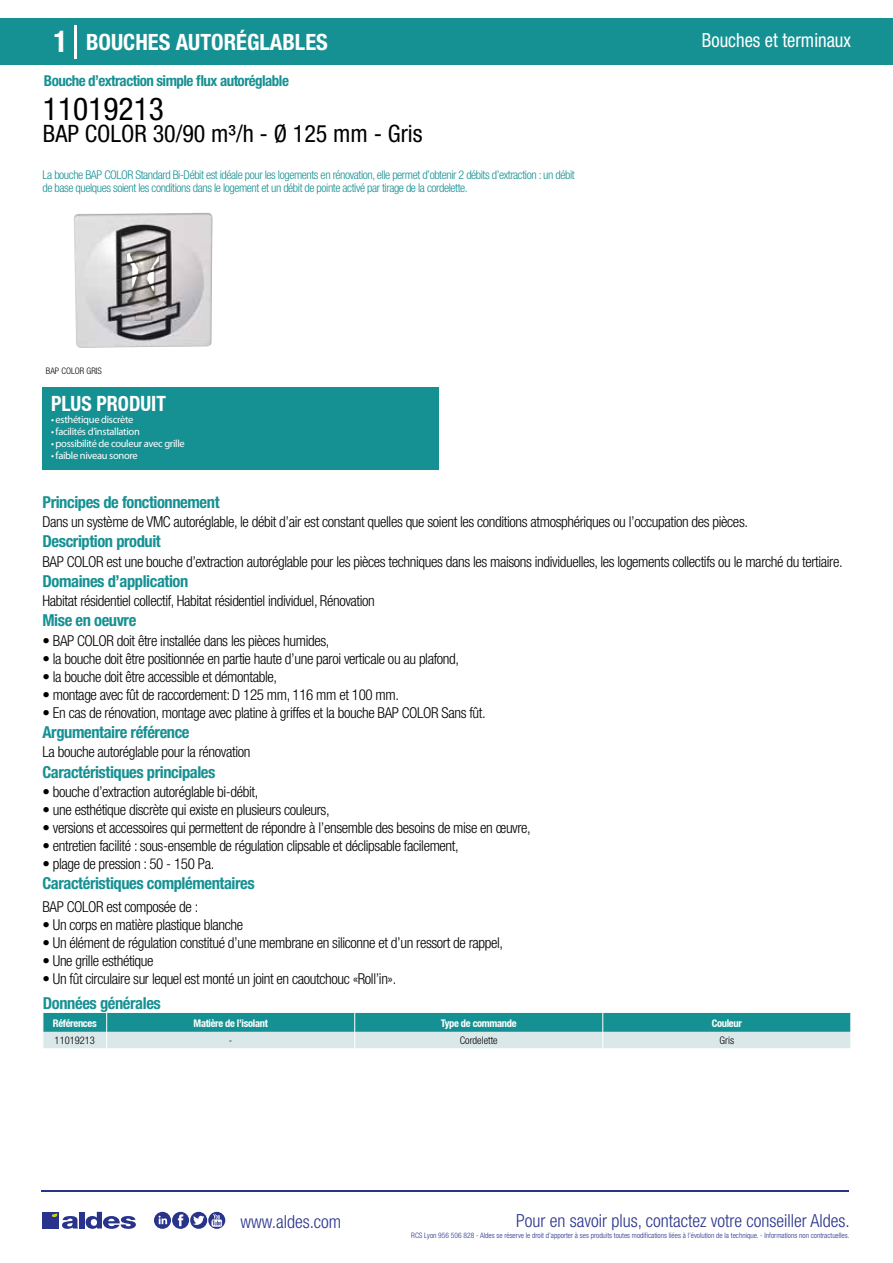
<style>
.page{position:relative;width:893px;height:1263px;background:#fff}
.page>*{position:absolute;margin:0;border:0;box-sizing:border-box;transform-origin:0 0}
.t1{font:condensed 31.5px "Helvetica Neue LT Std";color:#000}
.t2{font:condensed 24px "Helvetica Neue LT Std";color:#000}
.t3{font:700 condensed 22.5px "Helvetica Neue LT Std";color:#fff}
.t4{font:700 condensed 21px "Helvetica Neue";color:#fff;scale:.95 1}
.t5{font:condensed 19.5px "Helvetica Neue LT Std";color:#fff;scale:.95 1}
.t6{font:300 condensed 18px "Helvetica Neue";color:#28348b}
.t7{font:700 condensed 16.5px "Helvetica Neue LT Std";letter-spacing:-.025em;color:#169193}
.t8{font:300 condensed 15px "Helvetica Neue LT Std";letter-spacing:-.025em;color:#000}
.t9{font:700 condensed 15px "Helvetica Neue LT Std";letter-spacing:-.035em;color:#169193}
.t10{font:300 condensed 12px/13.5px "Helvetica Neue LT Std";letter-spacing:-.035em;color:#169193}
.t11{font:10.5px "Myriad Pro";letter-spacing:-.03em;color:#fff}
.t12{font:700 condensed 10.5px "Helvetica Neue";letter-spacing:-.03em;color:#fff}
.t13{font:300 condensed 10.5px "Helvetica Neue";color:#000}
.t14{font:300 condensed 9px "Helvetica Neue";color:#000}
.t15{font:300 condensed 7.5px "Helvetica Neue";color:#28348b}
.s1{font-size:30px}
</style>
<div class="page">
<div style="left:0;top:18px;width:893px;height:46px;background:#169193"></div>
<div style="left:43px;top:387px;width:396px;height:83px;background:#169193"></div>
<hr style="left:74px;top:25px;width:2px;height:33px;background:#fff">
<svg style="left:74px;top:212px;width:139px;height:136px;background:#bbb9ba"></svg>
<svg style="left:43px;top:1013px;width:808px;height:35px;background:#72b9bb"></svg>
<hr style="left:41px;top:1190px;width:808px;height:1px;background:#28348b">
<svg style="left:154px;top:1212px;width:71px;height:17px"></svg>
<div style="left:42px;top:1212px;width:17px;height:16px;background:#28348b"></div>
<div style="left:79px;top:1212px;width:5px;height:16px;background:#28348b"></div>
<svg style="left:86px;top:1212px;width:50px;height:17px"></svg>
<svg style="left:52px;top:1213px;width:26px;height:16px"></svg>
<h3 class="t3" style="left:54px;top:28px;width:276px"><span class="s1">1</span> BOUCHES AUTORÉGLABLES</h3>
<h3 class="t5" style="left:702px;top:29px;width:158px">Bouches et terminaux</h3>
<p class="t9" style="left:44px;top:71px;width:247px">Bouche d’extraction simple flux autoréglable</p>
<h1 class="t1" style="left:43px;top:91px;width:122px">11019213</h1>
<h2 class="t2" style="left:43px;top:120px;width:381px">BAP COLOR 30/90 m³/h - Ø 125 mm - Gris</h2>
<p class="t10" style="left:43px;top:167px;width:534px">La bouche BAP COLOR Standard Bi-Débit est idéale pour les logements en rénovation, elle permet d’obtenir 2 débits d’extraction : un débit de base quelques soient les conditions dans le logement et un débit de pointe activé par tirage de la cordelette.</p>
<p class="t14" style="left:46px;top:365px;width:57px">BAP COLOR GRIS</p>
<h3 class="t4" style="left:51px;top:391px;width:122px">PLUS PRODUIT</h3>
<p class="t11" style="left:51px;top:413px;width:84px">• esthétique discrète</p>
<p class="t11" style="left:51px;top:425px;width:90px">• facilités d’installation</p>
<p class="t11" style="left:51px;top:437px;width:135px">• possibilité de couleur avec grille</p>
<p class="t11" style="left:51px;top:449px;width:88px">• faible niveau sonore</p>
<p class="t7" style="left:43px;top:492px;width:179px">Principes de fonctionnement</p>
<p class="t7" style="left:43px;top:531px;width:120px">Description produit</p>
<p class="t7" style="left:43px;top:571px;width:147px">Domaines d’application</p>
<p class="t7" style="left:43px;top:610px;width:95px">Mise en oeuvre</p>
<p class="t8" style="left:43px;top:513px;width:707px">Dans un système de VMC autoréglable, le débit d’air est constant quelles que soient les conditions atmosphériques ou l’occupation des pièces.</p>
<p class="t8" style="left:43px;top:553px;width:802px">BAP COLOR est une bouche d’extraction autoréglable pour les pièces techniques dans les maisons individuelles, les logements collectifs ou le marché du tertiaire.</p>
<p class="t8" style="left:43px;top:592px;width:334px">Habitat résidentiel collectif, Habitat résidentiel individuel, Rénovation</p>
<p class="t8" style="left:43px;top:632px;width:288px">• BAP COLOR doit être installée dans les pièces humides,</p>
<p class="t8" style="left:43px;top:650px;width:418px">• la bouche doit être positionnée en partie haute d’une paroi verticale ou au plafond,</p>
<p class="t8" style="left:43px;top:668px;width:236px">• la bouche doit être accessible et démontable,</p>
<p class="t8" style="left:43px;top:686px;width:358px">• montage avec fût de raccordement: D 125 mm, 116 mm et 100 mm.</p>
<p class="t8" style="left:43px;top:704px;width:445px">• En cas de rénovation, montage avec platine à griffes et la bouche BAP COLOR Sans fût.</p>
<p class="t7" style="left:43px;top:722px;width:149px">Argumentaire référence</p>
<p class="t8" style="left:43px;top:743px;width:209px">La bouche autoréglable pour la rénovation</p>
<p class="t7" style="left:43px;top:762px;width:174px">Caractéristiques principales</p>
<p class="t8" style="left:43px;top:783px;width:217px">• bouche d’extraction autoréglable bi-débit,</p>
<p class="t8" style="left:43px;top:801px;width:289px">• une esthétique discrète qui existe en plusieurs couleurs,</p>
<p class="t8" style="left:43px;top:819px;width:490px">• versions et accessoires qui permettent de répondre à l’ensemble des besoins de mise en œuvre,</p>
<p class="t8" style="left:43px;top:837px;width:418px">• entretien facilité : sous-ensemble de régulation clipsable et déclipsable facilement,</p>
<p class="t8" style="left:43px;top:855px;width:173px">• plage de pression : 50 - 150 Pa.</p>
<p class="t8" style="left:43px;top:898px;width:157px">BAP COLOR est composée de :</p>
<p class="t8" style="left:43px;top:916px;width:202px">• Un corps en matière plastique blanche</p>
<p class="t8" style="left:43px;top:934px;width:462px">• Un élément de régulation constitué d’une membrane en siliconne et d’un ressort de rappel,</p>
<p class="t8" style="left:43px;top:952px;width:113px">• Une grille esthétique</p>
<p class="t8" style="left:43px;top:970px;width:355px">• Un fût circulaire sur lequel est monté un joint en caoutchouc «Roll’in».</p>
<p class="t7" style="left:43px;top:874px;width:214px">Caractéristiques complémentaires</p>
<p class="t7" style="left:43px;top:993px;width:119px">Données générales</p>
<p class="t12" style="left:53px;top:1017px;width:45px">Références</p>
<p class="t12" style="left:194px;top:1017px;width:76px">Matière de l’isolant</p>
<p class="t12" style="left:441px;top:1017px;width:77px">Type de commande</p>
<p class="t12" style="left:712px;top:1017px;width:32px">Couleur</p>
<p class="t13" style="left:55px;top:1034px;width:42px">11019213</p>
<p class="t13" style="left:229px;top:1034px;width:5px">-</p>
<p class="t13" style="left:460px;top:1034px;width:39px">Cordelette</p>
<p class="t13" style="left:719px;top:1034px;width:16px">Gris</p>
<p class="t6" style="left:240px;top:1211px;width:102px">www.aldes.com</p>
<p class="t6" style="left:516px;top:1211px;width:335px">Pour en savoir plus, contactez votre conseiller Aldes.</p>
<p class="t15" style="left:411px;top:1230px;width:440px">RCS Lyon 956 506 828 - Aldes se réserve le droit d’apporter à ses produits toutes modifications liées à l’évolution de la technique. - Informations non contractuelles.</p>
</div>
